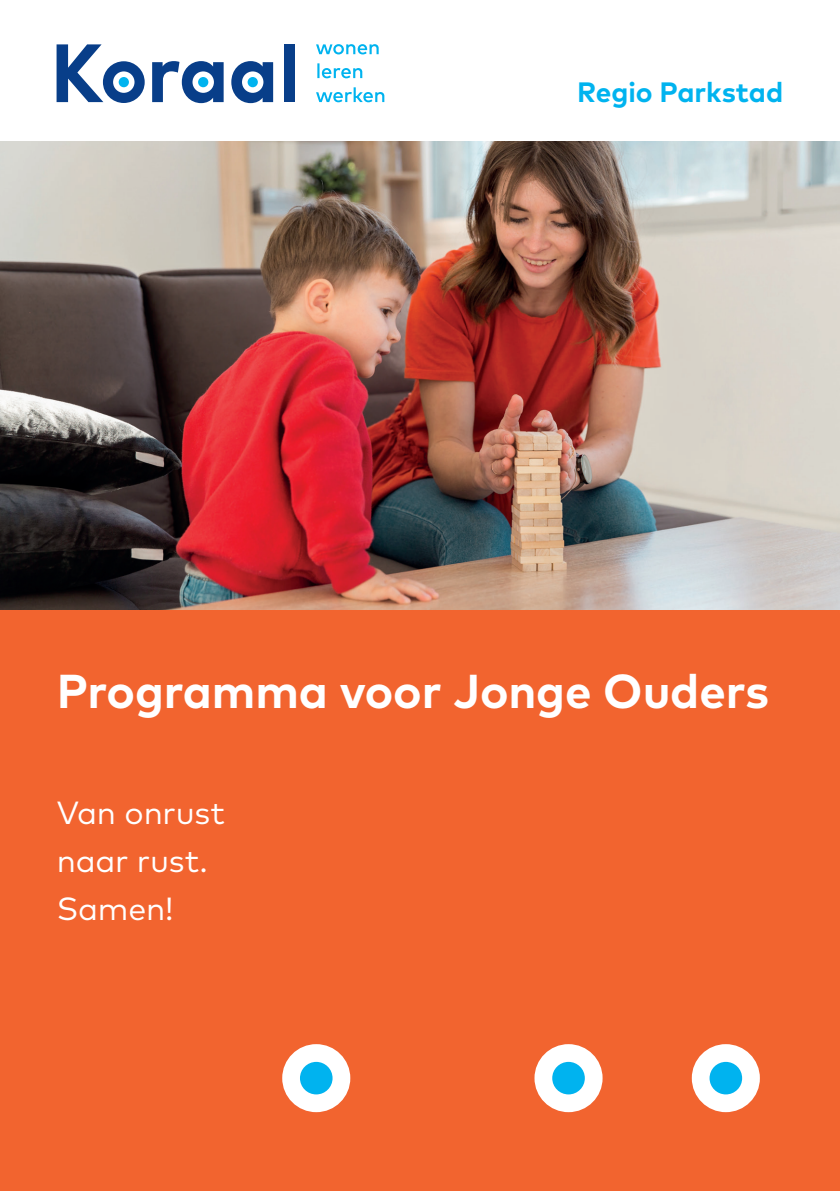
<style>
.page{position:relative;width:840px;height:1191px;background:#fff}
.page>*{position:absolute;margin:0;border:0;box-sizing:border-box;transform-origin:0 0}
.t1{font:700 47.4px "Mark OT";letter-spacing:-.005em;color:#fff}
.t2{font:32px/48px "Mark OT";letter-spacing:-.005em;color:#fff}
.t3{font:700 28px "Mark OT";color:#00b3ef}
</style>
<div class="page">
<img style="left:0;top:142px;width:839px;height:468px">
<div style="left:0;top:610px;width:839px;height:581px;background:#f2642f"></div>
<svg style="left:231px;top:61px;width:42px;height:42px"></svg>
<div style="left:247px;top:77px;width:11px;height:10px;background:#00b3ef;border-radius:50%"></div>
<svg style="left:57px;top:44px;width:88px;height:59px"></svg>
<svg style="left:152px;top:61px;width:71px;height:42px"></svg>
<div style="left:283px;top:44px;width:11px;height:58px;background:#083e89"></div>
<svg style="left:316px;top:87px;width:68px;height:15px"></svg>
<svg style="left:317px;top:63px;width:45px;height:15px"></svg>
<svg style="left:316px;top:44px;width:62px;height:10px"></svg>
<div style="left:534px;top:1044px;width:68px;height:68px;background:#fff;border-radius:50%"></div>
<div style="left:552px;top:1061px;width:32px;height:33px;background:#00b3ef;border-radius:50%"></div>
<div style="left:691px;top:1044px;width:68px;height:68px;background:#fff;border-radius:50%"></div>
<div style="left:709px;top:1061px;width:32px;height:33px;background:#00b3ef;border-radius:50%"></div>
<div style="left:282px;top:1044px;width:68px;height:68px;background:#fff;border-radius:50%"></div>
<div style="left:300px;top:1061px;width:32px;height:33px;background:#00b3ef;border-radius:50%"></div>
<p class="t3" style="left:577px;top:74px;width:207px">Regio Parkstad</p>
<p class="t1" style="left:57px;top:660px;width:713px">Programma voor Jonge Ouders</p>
<p class="t2" style="left:57px;top:788px;width:170px">Van onrust naar rust.<br>Samen!</p>
</div>
